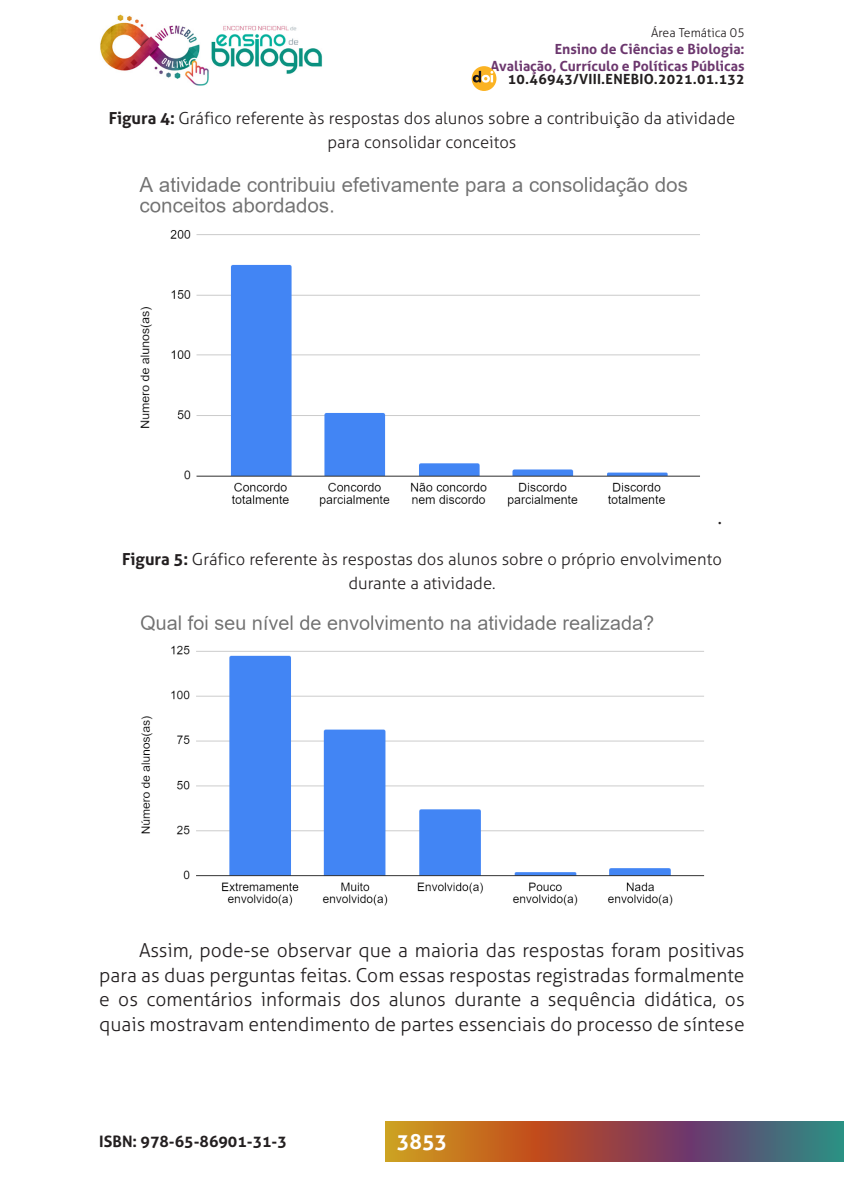
<style>
.page{position:relative;width:844px;height:1191px;background:#fff}
.page>*{position:absolute;margin:0;border:0;box-sizing:border-box;transform-origin:0 0}
.t1{font:700 21px "Aller";color:#fff}
.t2{font:21px "Minion Pro";color:#231f20}
._2_CORPO{font:300 19.25px/24.5px "Aller";color:#231f20;text-align:justify}
._7_LEGENDAS{font:300 16.62px/24.5px "Aller";color:#231f20;text-align:center}
.t3{font:700 15.75px "Aller";color:#231f20}
.t4{font:700 14px/16.8px "Aller";color:#6c376e;text-align:right}
.t5{font:700 14px "Aller";letter-spacing:.02em;color:#231f20}
.t6{font:300 12.25px "Aller";color:#231f20}
.s1{font-weight:700}
</style>
<div class="page">
<img style="left:100px;top:14px;width:109px;height:72px">
<img style="left:211px;top:25px;width:111px;height:49px">
<svg style="left:385px;top:1121px;width:458px;height:40px;background:#8d5e49"></svg>
<div style="left:471px;top:66px;width:25px;height:25px;background:#fbb323;border-radius:50%"></div>
<svg style="left:472px;top:71px;width:21px;height:12px"></svg>
<img style="left:139px;top:177px;width:561px;height:330px">
<img style="left:140px;top:615px;width:565px;height:291px">
<p class="t6" style="left:651px;top:26px;width:95px">Área Temática 05</p>
<p class="t4" style="left:490px;top:41px;width:255px">Ensino de Ciências e Biologia:<br>Avaliação, Currículo e Políticas Públicas</p>
<p class="t5" style="left:508px;top:70px;width:238px">10.46943/VIII.ENEBIO.2021.01.132</p>
<p class="_7_LEGENDAS" style="left:109px;top:106px;width:628px"><span class="s1">Figura 4:</span> Gráfico referente às respostas dos alunos sobre a contribuição da atividade para consolidar conceitos</p>
<p class="t2" style="left:717px;top:503px;width:6px">.</p>
<p class="_7_LEGENDAS" style="left:122px;top:547px;width:601px"><span class="s1">Figura 5:</span> Gráfico referente às respostas dos alunos sobre o próprio envolvimento durante a atividade.</p>
<p class="_2_CORPO" style="left:99px;top:938px;width:646px;text-indent:40px">Assim, pode-se observar que a maioria das respostas foram positivas para as duas perguntas feitas. Com essas respostas registradas formalmente e os comentários informais dos alunos durante a sequência didática, os quais mostravam entendimento de partes essenciais do processo de síntese</p>
<p class="t3" style="left:99px;top:1131px;width:189px">ISBN: 978-65-86901-31-3</p>
<p class="t1" style="left:396px;top:1128px;width:52px">3853</p>
</div>
